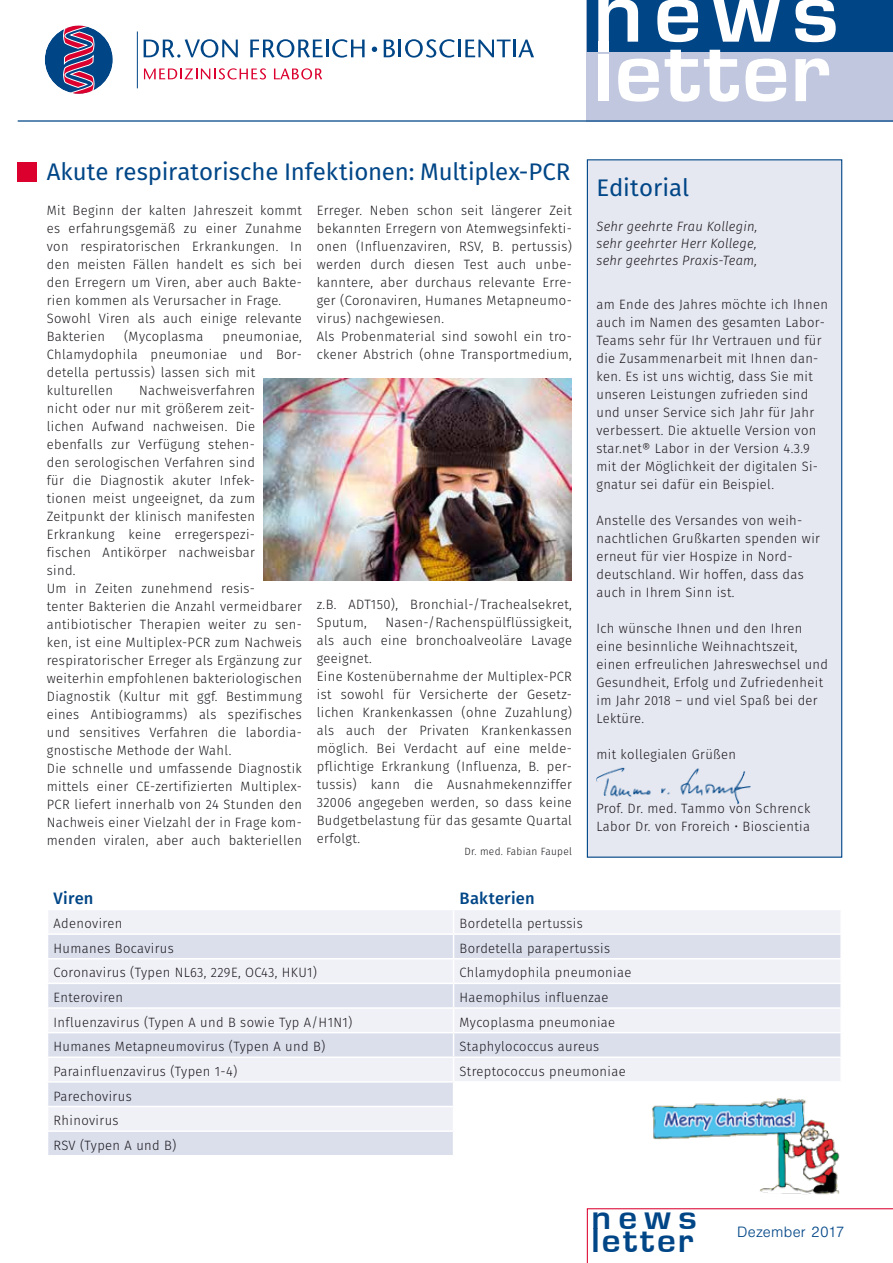
<style>
.page{position:relative;width:893px;height:1263px;background:#fff}
.page>*{position:absolute;margin:0;border:0;box-sizing:border-box;transform-origin:0 0}
.t1{font:700 90px "Eurostile";letter-spacing:.03em;color:#fff;scale:1.05 1}
.t2{font:700 35.25px "Eurostile";letter-spacing:.075em;color:#004687;scale:1.05 1}
.t3{font:24px "Fira Sans";letter-spacing:-.005em;color:#004687}
.t4{font:500 16.5px "Fira Sans";letter-spacing:.015em;color:#004687}
.t5{font:300 14.25px "Nimbus San L";letter-spacing:.015em;color:#004687}
.t6{font:300 13.5px/18px "Fira Sans";letter-spacing:.03em;color:#1a171c;scale:.96 1}
.t7{font:italic 300 13.5px/17.2px "Fira Sans";letter-spacing:.02em;color:#1a171c;text-align:justify;scale:.96 1}
.t8{font:300 10.5px "Fira Sans";letter-spacing:.03em;color:#1a171c;scale:.96 1}
</style>
<div class="page">
<div style="left:587px;top:0;width:306px;height:121px;background:#c0c7de"></div>
<hr style="left:137px;top:31px;width:1px;height:57px;background:#004687">
<svg style="left:144px;top:39px;width:94px;height:19px"></svg>
<svg style="left:250px;top:39px;width:115px;height:19px"></svg>
<svg style="left:372px;top:47px;width:5px;height:5px"></svg>
<svg style="left:384px;top:39px;width:71px;height:19px"></svg>
<hr style="left:458px;top:40px;width:3px;height:17px;background:#004687">
<svg style="left:465px;top:40px;width:46px;height:17px"></svg>
<hr style="left:513px;top:40px;width:3px;height:17px;background:#004687">
<svg style="left:518px;top:40px;width:16px;height:17px"></svg>
<svg style="left:144px;top:68px;width:122px;height:12px"></svg>
<svg style="left:274px;top:68px;width:48px;height:12px"></svg>
<svg style="left:44px;top:26px;width:69px;height:68px"></svg>
<hr style="left:18px;top:120px;width:875px;height:2px;background:#004687">
<div style="left:587px;top:0;width:306px;height:52px;background:#004687"></div>
<div style="left:18px;top:162px;width:19px;height:19px;background:#dc002e"></div>
<div style="left:587px;top:160px;width:255px;height:697px;background:#e6e8f1"></div>
<div style="left:587px;top:159px;width:255px;height:699px;border:1px solid #004687"></div>
<svg style="left:587px;top:1208px;width:306px;height:55px"></svg>
<div style="left:48px;top:910px;width:792px;height:23px;background:#f0f1f7"></div>
<svg style="left:48px;top:935px;width:792px;height:220px"></svg>
<hr style="left:47px;top:958px;width:407px;height:1px;background:#fff">
<hr style="left:454px;top:958px;width:388px;height:1px;background:#fff">
<hr style="left:47px;top:983px;width:407px;height:1px;background:#fff">
<hr style="left:454px;top:983px;width:388px;height:1px;background:#fff">
<hr style="left:47px;top:1007px;width:407px;height:2px;background:#fff">
<hr style="left:454px;top:1007px;width:388px;height:2px;background:#fff">
<hr style="left:47px;top:1032px;width:407px;height:1px;background:#fff">
<hr style="left:454px;top:1032px;width:388px;height:1px;background:#fff">
<hr style="left:47px;top:1056px;width:407px;height:2px;background:#fff">
<hr style="left:454px;top:1056px;width:388px;height:2px;background:#fff">
<hr style="left:47px;top:1081px;width:407px;height:1px;background:#fff">
<hr style="left:454px;top:1081px;width:388px;height:1px;background:#fff">
<hr style="left:47px;top:1106px;width:407px;height:1px;background:#fff">
<hr style="left:454px;top:1106px;width:388px;height:1px;background:#fff">
<hr style="left:47px;top:1130px;width:407px;height:2px;background:#fff">
<hr style="left:454px;top:1130px;width:388px;height:2px;background:#fff">
<svg style="left:453px;top:910px;width:1px;height:245px"></svg>
<img style="left:264px;top:379px;width:308px;height:201px">
<img style="left:649px;top:1097px;width:191px;height:98px">
<img style="left:596px;top:767px;width:155px;height:38px">
<h3 class="t3" style="left:47px;top:153px;width:525px">Akute respiratorische Infektionen: Multiplex-PCR</h3>
<p class="t6" style="left:47px;top:201px;width:267px">Mit Beginn der kalten Jahreszeit kommt es erfahrungsgemäß zu einer Zunahme von respiratorischen Erkrankungen. In den meisten Fällen handelt es sich bei den Erregern um Viren, aber auch Bakte&shy;rien kommen als Verursacher in Frage.<br>Sowohl Viren als auch einige relevante Bakterien</p>
<p class="t6" style="left:124px;top:327px;width:84px">(Mycoplasma</p>
<p class="t6" style="left:47px;top:327px;width:267px;text-indent:176px">pneumoniae,<br>Chlamydophila pneumoniae und Bor&shy;detella pertussis) lassen sich mit kulturellen</p>
<p class="t6" style="left:47px;top:381px;width:267px;text-indent:92px">Nachweisverfahren<br>nicht oder nur mit größerem zeit-<br>lichen Aufwand nachweisen. Die ebenfalls zur Verfügung stehen-<br>den serologischen Verfahren sind<br>für die Diagnostik akuter Infek-<br>tionen meist ungeeignet, da zum Zeitpunkt der klinisch manifesten Erkrankung keine erregerspezi&shy;fischen Antikörper nachweisbar<br>sind.<br>Um in Zeiten zunehmend resis-<br>tenter Bakterien die Anzahl vermeidbarer antibiotischer Therapien weiter zu sen&shy;ken, ist eine Multiplex-PCR zum Nachweis respiratorischer Erreger als Ergänzung zur weiterhin empfohlenen bakteriologischen Diagnostik (Kultur mit ggf. Bestimmung eines Antibiogramms) als spezifisches und sensitives Verfahren die labordia&shy;gnostische Methode der Wahl.<br>Die schnelle und umfassende Diagnostik mittels einer CE-zertifizierten Multiplex-PCR liefert innerhalb von 24 Stunden den Nachweis einer Vielzahl der in Frage kom&shy;menden viralen, aber auch bakteriellen</p>
<p class="t6" style="left:317px;top:201px;width:267px">Erreger. Neben schon seit längerer Zeit bekannten Erregern von Atemwegsinfekti&shy;onen (Influenzaviren, RSV, B. pertussis) werden durch diesen Test auch unbe&shy;kanntere, aber durchaus relevante Erre&shy;ger (Coronaviren, Humanes Metapneumo&shy;virus) nachgewiesen.<br>Als Probenmaterial sind sowohl ein tro&shy;ckener Abstrich (ohne Transportmedium,</p>
<p class="t6" style="left:317px;top:596px;width:267px">z.B. ADT150), Bronchial-/Trachealsekret,<br>Sputum,</p>
<p class="t6" style="left:317px;top:614px;width:267px;text-indent:69px">Nasen-/Rachenspülflüssigkeit, als auch eine bronchoalveoläre Lavage geeignet.<br>Eine Kostenübernahme der Multiplex-PCR ist sowohl für Versicherte der Gesetz&shy;lichen Krankenkassen (ohne Zuzahlung) als auch der Privaten Krankenkassen möglich. Bei Verdacht auf eine melde&shy;pflichtige Erkrankung (Influenza, B. per&shy;tussis) kann die Ausnahmekennziffer 32006 angegeben werden, so dass keine Budgetbelastung für das gesamte Quartal erfolgt.</p>
<p class="t8" style="left:465px;top:843px;width:113px">Dr. med. Fabian Faupel</p>
<h1 class="t1" style="left:593px;top:-37px;width:235px">news</h1>
<h1 class="t1" style="left:593px;top:22px;width:227px">letter</h1>
<h3 class="t3" style="left:596px;top:169px;width:94px">Editorial</h3>
<p class="t7" style="left:596px;top:217px;width:169px">Sehr geehrte Frau Kollegin, sehr geehrter Herr Kollege, sehr geehrtes Praxis-Team,</p>
<p class="t6" style="left:596px;top:295px;width:243px">am Ende des Jahres möchte ich Ihnen auch im Namen des gesamten Labor-Teams sehr für Ihr Vertrauen und für die Zusammenarbeit mit Ihnen dan&shy;ken. Es ist uns wichtig, dass Sie mit unseren Leistungen zufrieden sind und unser Service sich Jahr für Jahr verbessert. Die aktuelle Version von star.net® Labor in der Version 4.3.9 mit der Möglichkeit der digitalen Si&shy;gnatur sei dafür ein Beispiel.</p>
<p class="t6" style="left:596px;top:511px;width:234px">Anstelle des Versandes von weih&shy;nachtlichen Grußkarten spenden wir erneut für vier Hospize in Nord&shy;deutschland. Wir hoffen, dass das auch in Ihrem Sinn ist.</p>
<p class="t6" style="left:596px;top:619px;width:243px">Ich wünsche Ihnen und den Ihren eine besinnliche Weihnachtszeit, einen erfreulichen Jahreswechsel und<br>Gesundheit, Erfolg und Zufriedenheit im Jahr 2018 – und viel Spaß bei der<br>Lektüre.</p>
<p class="t6" style="left:596px;top:745px;width:147px">mit kollegialen Grüßen</p>
<p class="t6" style="left:596px;top:799px;width:224px">Prof. Dr. med. Tammo von Schrenck<br>Labor Dr. von Froreich • Bioscientia</p>
<p class="t4" style="left:54px;top:884px;width:42px">Viren</p>
<p class="t4" style="left:460px;top:884px;width:77px">Bakterien</p>
<p class="t6" style="left:54px;top:914px;width:73px">Adenoviren</p>
<p class="t6" style="left:460px;top:914px;width:130px">Bordetella pertussis</p>
<p class="t6" style="left:54px;top:939px;width:127px">Humanes Bocavirus</p>
<p class="t6" style="left:460px;top:939px;width:158px">Bordetella parapertussis</p>
<p class="t6" style="left:54px;top:963px;width:276px">Coronavirus (Typen NL63, 229E, OC43, HKU1)</p>
<p class="t6" style="left:460px;top:963px;width:180px">Chlamydophila pneumoniae</p>
<p class="t6" style="left:54px;top:988px;width:74px">Enteroviren</p>
<p class="t6" style="left:460px;top:988px;width:156px">Haemophilus influenzae</p>
<p class="t6" style="left:54px;top:1013px;width:313px">Influenzavirus (Typen A und B sowie Typ A/H1N1)</p>
<p class="t6" style="left:460px;top:1013px;width:164px">Mycoplasma pneumoniae</p>
<p class="t6" style="left:54px;top:1037px;width:285px">Humanes Metapneumovirus (Typen A und B)</p>
<p class="t6" style="left:460px;top:1037px;width:147px">Staphylococcus aureus</p>
<p class="t6" style="left:54px;top:1062px;width:193px">Parainfluenzavirus (Typen 1-4)</p>
<p class="t6" style="left:460px;top:1062px;width:175px">Streptococcus pneumoniae</p>
<p class="t6" style="left:54px;top:1083px;width:130px;line-height:24.6px">Parechovirus<br>Rhinovirus<br>RSV (Typen A und B)</p>
<h2 class="t2" style="left:592px;top:1198px;width:102px">news</h2>
<h2 class="t2" style="left:592px;top:1221px;width:98px">letter</h2>
<p class="t5" style="left:737px;top:1223px;width:109px">Dezember 2017</p>
</div>
